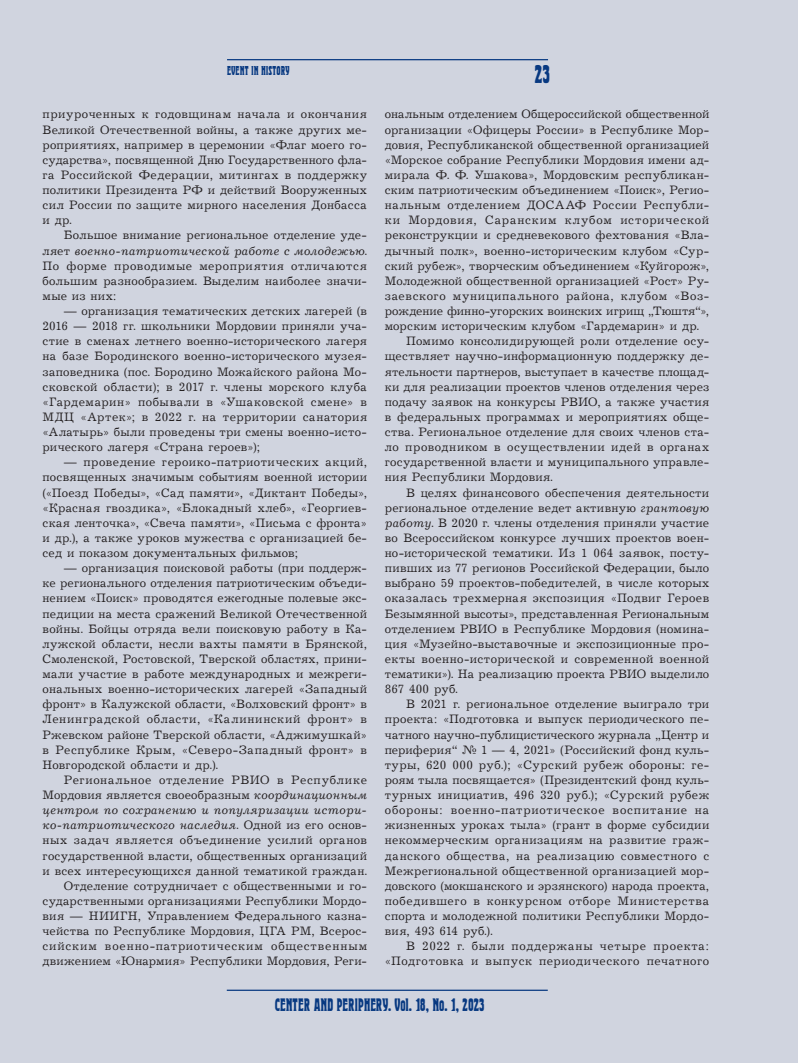
<style>
.page{position:relative;width:798px;height:1063px;background:#fff}
.page>*{position:absolute;margin:0;border:0;box-sizing:border-box;transform-origin:0 0}
.t1{font:25px "Herold DG";color:#083981}
.t2{font:17.5px "Herold DG";color:#083981}
.t3{font:12.5px/15.1px "Journal Cyrillic";letter-spacing:.025em;color:#231f20;text-align:justify}
.t4{font:12.5px "Journal Cyrillic";letter-spacing:.005em;color:#231f20}
.t5{font:12.5px/15.1px "Journal Italic Cyrillic";letter-spacing:.025em;color:#231f20}
.t6{font:12.5px "Journal Cyrillic";letter-spacing:.05em;color:#231f20}
.t7{font:12.5px "Journal Cyrillic";letter-spacing:.065em;color:#231f20}
.t8{font:12.5px "Journal Cyrillic";letter-spacing:.045em;color:#231f20}
.t9{font:12.5px "Journal Cyrillic";letter-spacing:.055em;color:#231f20}
.t10{font:12.5px "Journal Cyrillic";letter-spacing:.06em;color:#231f20}
.t11{font:12.5px "Journal Cyrillic";color:#231f20}
.t12{font:12.5px "Herold DG";letter-spacing:.01em;color:#083981}
.s1{font-family:"Journal Cyrillic"}
.s2{font-family:"Journal Italic Cyrillic"}
</style>
<div class="page">
<div style="left:0;top:0;width:797px;height:1063px;background:#d0d4df"></div>
<hr style="left:227px;top:59px;width:321px;height:1px;background:#083981">
<hr style="left:227px;top:990px;width:320px;height:1px;background:#083981">
<p class="t12" style="left:227px;top:63px;width:64px">EVENT IN HISTORY</p>
<p class="t3" style="left:43px;top:107px;width:326px">приуроченных к годовщинам начала и окончания Великой Отечественной войны, а также других ме&shy;роприятиях, например в церемонии «Флаг моего го&shy;сударства», посвященной Дню Государственного фла&shy;га Российской Федерации, митингах в поддержку политики Президента РФ и действий Вооруженных сил России по защите мирного населения Донбасса и др.</p>
<p class="t3" style="left:64px;top:228px;width:304px">Большое внимание региональное отделение уде-</p>
<p class="t5" style="left:43px;top:243px;width:326px"><span class="s1">ляет</span> военно-патриотической работе с молодежью<span class="s1">.</span></p>
<p class="t3" style="left:43px;top:258px;width:326px">По форме проводимые мероприятия отличаются большим разнообразием. Выделим наиболее значи&shy;мые из них:</p>
<p class="t3" style="left:43px;top:304px;width:326px;text-indent:21px">— организация тематических детских лагерей (в 2016 — 2018 гг. школьники Мордовии приняли уча&shy;стие в сменах летнего военно-исторического лагеря на базе Бородинского военно-исторического музея&shy;заповедника (пос. Бородино Можайского района Мо&shy;сковской области); в 2017 г. члены морского клуба «Гардемарин» побывали в «Ушаковской смене» в МДЦ «Артек»; в 2022 г. на территории санатория «Алатырь» были проведены три смены военно-исто&shy;рического лагеря «Страна героев»);</p>
<p class="t3" style="left:43px;top:455px;width:326px;text-indent:21px">— проведение героико-патриотических акций, посвященных значимым событиям военной истории («Поезд Победы», «Сад памяти», «Диктант Победы», «Красная гвоздика», «Блокадный хлеб», «Георгиев&shy;ская ленточка», «Свеча памяти», «Письма с фронта» и др.), а также уроков мужества с организацией бе&shy;сед и показом документальных фильмов;</p>
<p class="t3" style="left:43px;top:561px;width:326px;text-indent:21px">— организация поисковой работы (при поддерж&shy;ке регионального отделения патриотическим объеди&shy;нением «Поиск» проводятся ежегодные полевые экс&shy;педиции на места сражений Великой Отечественной войны. Бойцы отряда вели поисковую работу в Ка&shy;лужской области, несли вахты памяти в Брянской, Смоленской, Ростовской, Тверской областях, прини&shy;мали участие в работе международных и межреги&shy;ональных военно-исторических лагерей «Западный фронт» в Калужской области, «Волховский фронт» в Ленинградской области, «Калининский фронт» в Ржевском районе Тверской области, «Аджимушкай» в Республике Крым, «Северо-Западный фронт» в Новгородской области и др.).</p>
<p class="t3" style="left:43px;top:773px;width:326px;text-align:right">Региональное отделение РВИО в Республике<br>Мордовия является своеобразным <span class="s2">координационным</span></p>
<p class="t5" style="left:43px;top:803px;width:326px">центром по сохранению и популяризации истори&shy;ко-патриотического наследия<span class="s1">. Одной из его основ-</span></p>
<p class="t3" style="left:43px;top:833px;width:326px;text-align:right">ных задач является объединение усилий органов государственной власти, общественных организаций и всех интересующихся данной тематикой граждан.<br>Отделение сотрудничает с общественными и го&shy;сударственными организациями Республики Мордо&shy;вия — НИИГН, Управлением Федерального казна&shy;чейства по Республике Мордовия, ЦГА РМ, Всерос&shy;сийским военно-патриотическим общественным движением «Юнармия» Республики Мордовия, Реги-</p>
<h1 class="t1" style="left:534px;top:61px;width:17px">23</h1>
<p class="t4" style="left:384px;top:108px;width:326px">ональным отделением Общероссийской общественной</p>
<p class="t3" style="left:384px;top:122px;width:326px">организации «Офицеры России» в Республике Мор-</p>
<p class="t3" style="left:384px;top:137px;width:326px">довия, Республиканской общественной организацией</p>
<p class="t3" style="left:384px;top:153px;width:326px">«Морское собрание Республики Мордовия имени ад-</p>
<p class="t3" style="left:384px;top:168px;width:326px">мирала Ф. Ф. Ушакова», Мордовским республикан-</p>
<p class="t3" style="left:384px;top:183px;width:326px">ским патриотическим объединением «Поиск», Регио-</p>
<p class="t8" style="left:384px;top:198px;width:326px">нальным отделением ДОСААФ России Республи-</p>
<p class="t7" style="left:384px;top:214px;width:326px">ки Мордовия, Саранским клубом исторической</p>
<p class="t3" style="left:384px;top:228px;width:326px">реконструкции и средневекового фехтования «Вла-</p>
<p class="t3" style="left:384px;top:243px;width:326px">дычный полк», военно-историческим клубом «Сур-</p>
<p class="t3" style="left:384px;top:258px;width:326px">ский рубеж», творческим объединением «Куйгорож»,</p>
<p class="t3" style="left:384px;top:274px;width:326px">Молодежной общественной организацией «Рост» Ру-</p>
<p class="t9" style="left:384px;top:289px;width:326px">заевского муниципального района, клубом «Воз-</p>
<p class="t4" style="left:384px;top:304px;width:326px">рождение финно-угорских воинских игрищ „Тюштя“»,</p>
<p class="t3" style="left:384px;top:319px;width:316px">морским историческим клубом «Гардемарин» и др.</p>
<p class="t3" style="left:406px;top:334px;width:304px">Помимо консолидирующей роли отделение осу-</p>
<p class="t3" style="left:384px;top:349px;width:326px">ществляет научно-информационную поддержку де-</p>
<p class="t3" style="left:384px;top:364px;width:326px">ятельности партнеров, выступает в качестве площад-</p>
<p class="t3" style="left:384px;top:379px;width:326px">ки для реализации проектов членов отделения через</p>
<p class="t3" style="left:384px;top:395px;width:326px">подачу заявок на конкурсы РВИО, а также участия</p>
<p class="t3" style="left:384px;top:410px;width:326px">в федеральных программах и мероприятиях обще-</p>
<p class="t3" style="left:384px;top:425px;width:326px">ства. Региональное отделение для своих членов ста-</p>
<p class="t8" style="left:384px;top:440px;width:326px">ло проводником в осуществлении идей в органах</p>
<p class="t3" style="left:384px;top:455px;width:326px">государственной власти и муниципального управле-</p>
<p class="t3" style="left:384px;top:470px;width:169px">ния Республики Мордовия.</p>
<p class="t3" style="left:406px;top:485px;width:304px">В целях финансового обеспечения деятельности</p>
<p class="t3" style="left:384px;top:500px;width:326px">региональное отделение ведет активную <span class="s2">грантовую</span></p>
<p class="t3" style="left:384px;top:516px;width:326px"><span class="s2">работу</span>. В 2020 г. члены отделения приняли участие</p>
<p class="t3" style="left:384px;top:531px;width:326px">во Всероссийском конкурсе лучших проектов воен-</p>
<p class="t3" style="left:384px;top:546px;width:326px">но-исторической тематики. Из 1 064 заявок, посту-</p>
<p class="t3" style="left:384px;top:561px;width:326px">пивших из 77 регионов Российской Федерации, было</p>
<p class="t3" style="left:384px;top:576px;width:326px">выбрано 59 проектов-победителей, в числе которых</p>
<p class="t3" style="left:384px;top:591px;width:326px">оказалась трехмерная экспозиция «Подвиг Героев</p>
<p class="t3" style="left:384px;top:606px;width:326px">Безымянной высоты», представленная Региональным</p>
<p class="t3" style="left:384px;top:621px;width:326px">отделением РВИО в Республике Мордовия (номина-</p>
<p class="t3" style="left:384px;top:637px;width:326px">ция «Музейно-выставочные и экспозиционные про-</p>
<p class="t3" style="left:384px;top:652px;width:326px">екты военно-исторической и современной военной</p>
<p class="t3" style="left:384px;top:667px;width:326px">тематики»). На реализацию проекта РВИО выделило</p>
<p class="t4" style="left:384px;top:682px;width:74px">867 400 руб.</p>
<p class="t3" style="left:406px;top:697px;width:304px">В 2021 г. региональное отделение выиграло три</p>
<p class="t3" style="left:384px;top:712px;width:326px">проекта: «Подготовка и выпуск периодического пе-</p>
<p class="t4" style="left:384px;top:728px;width:326px">чатного научно-публицистического журнала „Центр и</p>
<p class="t3" style="left:384px;top:742px;width:326px">периферия“ № 1 — 4, 2021» (Российский фонд куль-</p>
<p class="t3" style="left:384px;top:758px;width:326px">туры, 620 000 руб.); «Сурский рубеж обороны: ге-</p>
<p class="t3" style="left:384px;top:773px;width:326px">роям тыла посвящается» (Президентский фонд куль-</p>
<p class="t3" style="left:384px;top:788px;width:326px">турных инициатив, 496 320 руб.); «Сурский рубеж</p>
<p class="t7" style="left:384px;top:803px;width:326px">обороны: военно-патриотическое воспитание на</p>
<p class="t3" style="left:384px;top:818px;width:326px">жизненных уроках тыла» (грант в форме субсидии</p>
<p class="t3" style="left:384px;top:833px;width:326px">некоммерческим организациям на развитие граж-</p>
<p class="t6" style="left:384px;top:849px;width:326px">данского общества, на реализацию совместного с</p>
<p class="t3" style="left:384px;top:863px;width:326px">Межрегиональной общественной организацией мор-</p>
<p class="t3" style="left:384px;top:879px;width:326px">довского (мокшанского и эрзянского) народа проекта,</p>
<p class="t6" style="left:384px;top:894px;width:326px">победившего в конкурсном отборе Министерства</p>
<p class="t3" style="left:384px;top:909px;width:326px">спорта и молодежной политики Республики Мордо-</p>
<p class="t11" style="left:384px;top:924px;width:109px">вия, 493 614 руб.).</p>
<p class="t10" style="left:406px;top:940px;width:304px">В 2022 г. были поддержаны четыре проекта:</p>
<p class="t3" style="left:384px;top:954px;width:326px">«Подготовка и выпуск периодического печатного</p>
<h2 class="t2" style="left:274px;top:995px;width:211px">CENTER AND PERIPHERY. Vol. 18, No. 1, 2023</h2>
</div>
